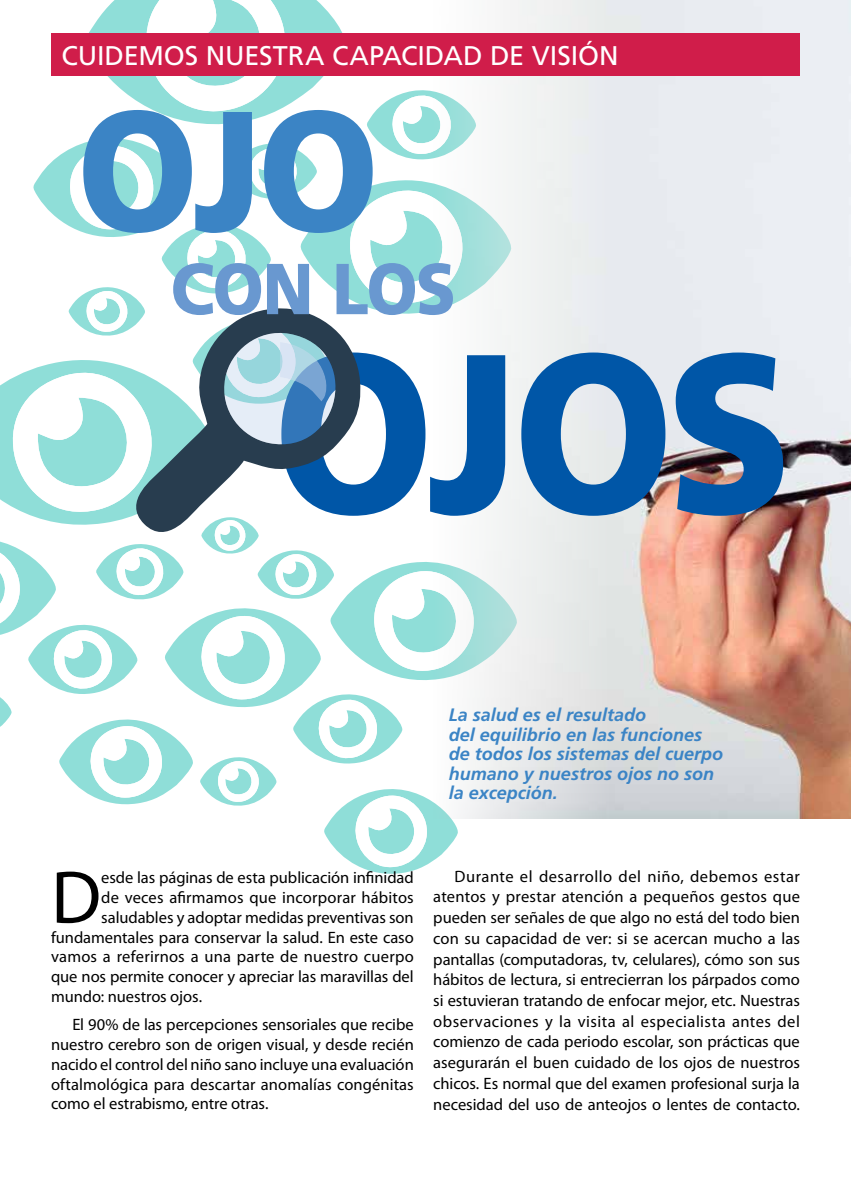
<style>
.page{position:relative;width:851px;height:1191px;background:#fff}
.page>*{position:absolute;margin:0;border:0;box-sizing:border-box;transform-origin:0 0}
.t1{font:900 226.05px "Frutiger LT Std";color:#0056a7;scale:.91 1}
.t2{font:900 170.25px "Frutiger LT Std";color:#3b84c5;scale:.91 1}
.t3{font:75.3px "Myriad Pro";color:#000}
.t4{font:900 72px "Frutiger LT Std";letter-spacing:-.025em;color:#6998d0;scale:.91 1}
.t5{font:27px "Frutiger LT Std";letter-spacing:-.005em;color:#fff}
.t6{font:italic 700 18px/19.5px "Frutiger LT Std";color:#3b84c5}
.t7{font:16.5px/20.7px "Myriad Pro";color:#000;text-align:justify}
</style>
<div class="page">
<img style="left:518px;top:0;width:332px;height:819px">
<div style="left:51px;top:34px;width:748px;height:42px;background:#d01d4a"></div>
<svg style="left:0;top:0;width:518px;height:874px"></svg>
<h3 class="t5" style="left:62px;top:40px;width:558px">CUIDEMOS NUESTRA CAPACIDAD DE VISIÓN</h3>
<h2 class="t2" style="left:77px;top:68px;width:333px">OJO</h2>
<h3 class="t4" style="left:170px;top:245px;width:315px">CON LOS</h3>
<h1 class="t1" style="left:273px;top:297px;width:572px">OJOS</h1>
<p class="t6" style="left:449px;top:705px;width:276px">La salud es el resultado<br>del equilibrio en las funciones de todos los sistemas del cuerpo humano y nuestros ojos no son la excepción.</p>
<h3 class="t3" style="left:51px;top:851px;width:52px">D</h3>
<p class="t7" style="left:101px;top:867px;width:314px">esde las páginas de esta publicación infinidad</p>
<p class="t7" style="left:101px;top:886px;width:314px">de veces afirmamos que incorporar hábitos</p>
<p class="t7" style="left:101px;top:906px;width:314px">saludables y adoptar medidas preventivas son</p>
<p class="t7" style="left:51px;top:926px;width:364px">fundamentales para conservar la salud. En este caso</p>
<p class="t7" style="left:51px;top:946px;width:364px">vamos a referirnos a una parte de nuestro cuerpo</p>
<p class="t7" style="left:51px;top:966px;width:364px">que nos permite conocer y apreciar las maravillas del</p>
<p class="t7" style="left:51px;top:985px;width:152px">mundo: nuestros ojos.</p>
<p class="t7" style="left:51px;top:1014px;width:364px;line-height:19.8px;text-indent:21px">El 90% de las percepciones sensoriales que recibe nuestro cerebro son de origen visual, y desde recién nacido el control del niño sano incluye una evaluación oftalmológica para descartar anomalías congénitas como el estrabismo, entre otras.</p>
<p class="t7" style="left:433px;top:865px;width:368px;text-indent:21px">Durante el desarrollo del niño, debemos estar atentos y prestar atención a pequeños gestos que pueden ser señales de que algo no está del todo bien con su capacidad de ver: si se acercan mucho a las pantallas (computadoras, tv, celulares), cómo son sus hábitos de lectura, si entrecierran los párpados como si estuvieran tratando de enfocar mejor, etc. Nuestras observaciones y la visita al especialista antes del comienzo de cada periodo escolar, son prácticas que asegurarán el buen cuidado de los ojos de nuestros chicos. Es normal que del examen profesional surja la necesidad del uso de anteojos o lentes de contacto.</p>
</div>
